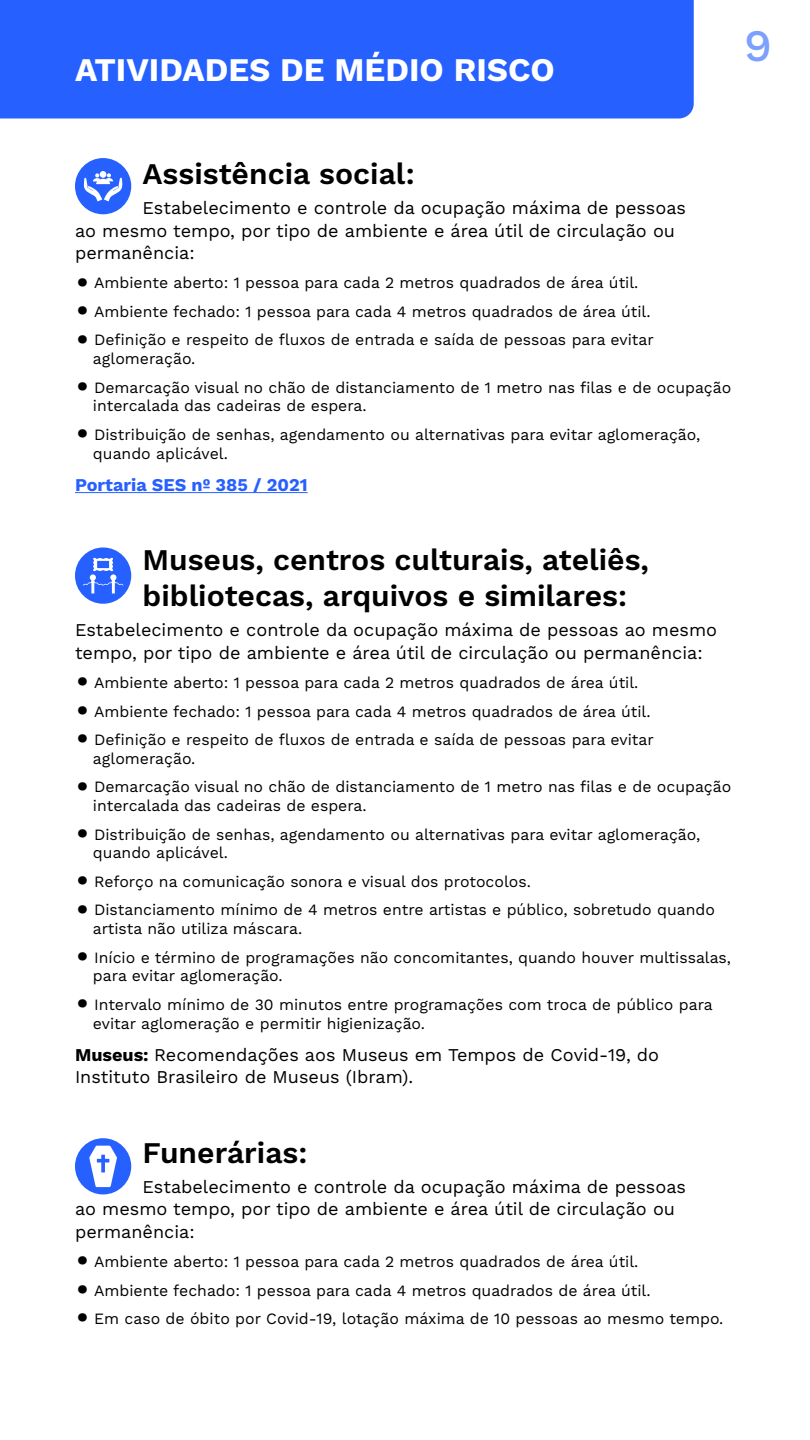
<style>
.page{position:relative;width:810px;height:1440px;background:#fff}
.page>*{position:absolute;margin:0;border:0;box-sizing:border-box;transform-origin:0 0}
.t1{font:500 45px "Work Sans";color:#7da0ff}
.t2{font:700 33px "Work Sans";color:#fff}
.t3{font:600 30px/36px "Work Sans";color:#000}
.t4{font:18px/22.5px "Work Sans";color:#000}
.t5{font:700 18px "Work Sans";color:#2660ff}
.t6{font:15.75px/18.8px "Work Sans";color:#000}
.s1{font-size:34.5px}
.s2{font-weight:700}
</style>
<div class="page">
<div style="left:0;top:0;width:694px;height:118px;background:#2660ff"></div>
<hr style="left:75px;top:492px;width:233px;height:1px;background:#2660ff">
<div style="left:75px;top:548px;width:56px;height:56px;background:#2660ff;border-radius:50%"></div>
<svg style="left:83px;top:558px;width:40px;height:35px"></svg>
<div style="left:75px;top:1138px;width:56px;height:56px;background:#2660ff;border-radius:50%"></div>
<svg style="left:89px;top:1146px;width:28px;height:41px"></svg>
<div style="left:75px;top:158px;width:56px;height:56px;background:#2660ff;border-radius:50%"></div>
<div style="left:100px;top:171px;width:6px;height:7px;background:#fff;border-radius:50%"></div>
<svg style="left:84px;top:173px;width:39px;height:28px"></svg>
<h2 class="t2" style="left:75px;top:50px;width:481px">ATIVIDADES DE MÉDIO RISCO</h2>
<h1 class="t1" style="left:744px;top:20px;width:29px">9</h1>
<h3 class="t3" style="left:142px;top:157px;width:274px">Assistência social:</h3>
<p class="t4" style="left:75px;top:197px;width:613px;text-indent:68px">Estabelecimento e controle da ocupação máxima de pessoas ao mesmo tempo, por tipo de ambiente e área útil de circulação ou permanência:</p>
<p class="t6" style="left:75px;top:274px;width:565px"><span class="s1">•</span> Ambiente aberto: 1 pessoa para cada 2 metros quadrados de área útil.</p>
<p class="t6" style="left:75px;top:303px;width:577px"><span class="s1">•</span> Ambiente fechado: 1 pessoa para cada 4 metros quadrados de área útil.</p>
<p class="t6" style="left:93px;top:331px;width:562px;text-indent:-18px"><span class="s1">•</span> Definição e respeito de fluxos de entrada e saída de pessoas para evitar aglomeração.</p>
<p class="t6" style="left:93px;top:379px;width:640px;text-indent:-18px"><span class="s1">•</span> Demarcação visual no chão de distanciamento de 1 metro nas filas e de ocupação intercalada das cadeiras de espera.</p>
<p class="t6" style="left:93px;top:426px;width:609px;text-indent:-18px"><span class="s1">•</span> Distribuição de senhas, agendamento ou alternativas para evitar aglomeração, quando aplicável.</p>
<p class="t5" style="left:75px;top:474px;width:234px">Portaria SES nº 385 / 2021</p>
<h3 class="t3" style="left:142px;top:544px;width:508px">Museus, centros culturais, ateliês, bibliotecas, arquivos e similares:</h3>
<p class="t4" style="left:75px;top:620px;width:644px">Estabelecimento e controle da ocupação máxima de pessoas ao mesmo tempo, por tipo de ambiente e área útil de circulação ou permanência:</p>
<p class="t6" style="left:75px;top:674px;width:565px"><span class="s1">•</span> Ambiente aberto: 1 pessoa para cada 2 metros quadrados de área útil.</p>
<p class="t6" style="left:75px;top:703px;width:577px"><span class="s1">•</span> Ambiente fechado: 1 pessoa para cada 4 metros quadrados de área útil.</p>
<p class="t6" style="left:93px;top:731px;width:562px;text-indent:-18px"><span class="s1">•</span> Definição e respeito de fluxos de entrada e saída de pessoas para evitar aglomeração.</p>
<p class="t6" style="left:93px;top:778px;width:640px;text-indent:-18px"><span class="s1">•</span> Demarcação visual no chão de distanciamento de 1 metro nas filas e de ocupação intercalada das cadeiras de espera.</p>
<p class="t6" style="left:93px;top:826px;width:609px;text-indent:-18px"><span class="s1">•</span> Distribuição de senhas, agendamento ou alternativas para evitar aglomeração, quando aplicável.</p>
<p class="t6" style="left:75px;top:873px;width:458px"><span class="s1">•</span> Reforço na comunicação sonora e visual dos protocolos.</p>
<p class="t6" style="left:93px;top:901px;width:623px;text-indent:-18px"><span class="s1">•</span> Distanciamento mínimo de 4 metros entre artistas e público, sobretudo quando artista não utiliza máscara.</p>
<p class="t6" style="left:93px;top:949px;width:640px;text-indent:-18px"><span class="s1">•</span> Início e término de programações não concomitantes, quando houver multissalas, para evitar aglomeração.</p>
<p class="t6" style="left:93px;top:996px;width:621px;text-indent:-18px"><span class="s1">•</span> Intervalo mínimo de 30 minutos entre programações com troca de público para evitar aglomeração e permitir higienização.</p>
<p class="t4" style="left:75px;top:1044px;width:586px"><span class="s2">Museus:</span> Recomendações aos Museus em Tempos de Covid-19, do<br>Instituto Brasileiro de Museus (Ibram).</p>
<h3 class="t3" style="left:142px;top:1136px;width:167px">Funerárias:</h3>
<p class="t4" style="left:75px;top:1176px;width:613px;text-indent:68px">Estabelecimento e controle da ocupação máxima de pessoas ao mesmo tempo, por tipo de ambiente e área útil de circulação ou permanência:</p>
<p class="t6" style="left:75px;top:1253px;width:565px"><span class="s1">•</span> Ambiente aberto: 1 pessoa para cada 2 metros quadrados de área útil.</p>
<p class="t6" style="left:75px;top:1282px;width:577px"><span class="s1">•</span> Ambiente fechado: 1 pessoa para cada 4 metros quadrados de área útil.</p>
<p class="t6" style="left:75px;top:1310px;width:650px"><span class="s1">•</span> Em caso de óbito por Covid-19, lotação máxima de 10 pessoas ao mesmo tempo.</p>
</div>
